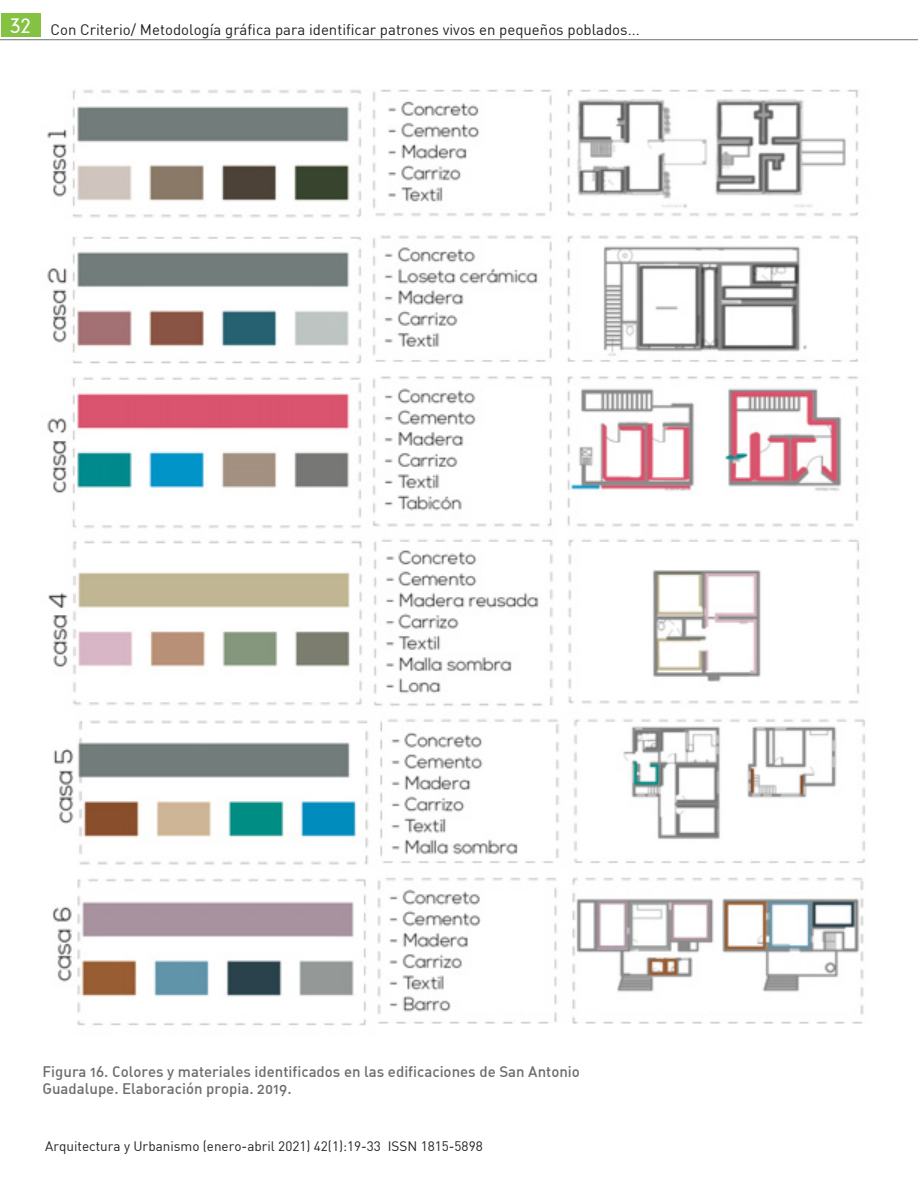
<style>
.page{position:relative;width:918px;height:1188px;background:#fff}
.page>*{position:absolute;margin:0;border:0;box-sizing:border-box;transform-origin:0 0}
.pie_de_foto{font:15px/16.5px "DIN Medium Alternate";color:#6c6d70}
.t1{font:15px "DIN";color:#231f20}
.t2{font:13.5px "DIN";color:#231f20}
</style>
<div class="page">
<div style="left:1px;top:14px;width:39px;height:23px;background:#84c141"></div>
<hr style="left:0;top:39px;width:918px;height:1px;background:#6c6d70">
<img style="left:47px;top:89px;width:818px;height:937px">
<p class="t1" style="left:11px;top:20px;width:631px"><sup>32</sup> Con Criterio/ Metodología gráfica para identificar patrones vivos en pequeños poblados...</p>
<p class="pie_de_foto" style="left:43px;top:1063px;width:539px">Figura 16. Colores y materiales identificados en las edificaciones de San Antonio<br>Guadalupe. Elaboración propia. 2019.</p>
<p class="t2" style="left:45px;top:1138px;width:439px">Arquitectura y Urbanismo (enero-abril 2021) 42(1):19-33 ISSN 1815-5898</p>
</div>
